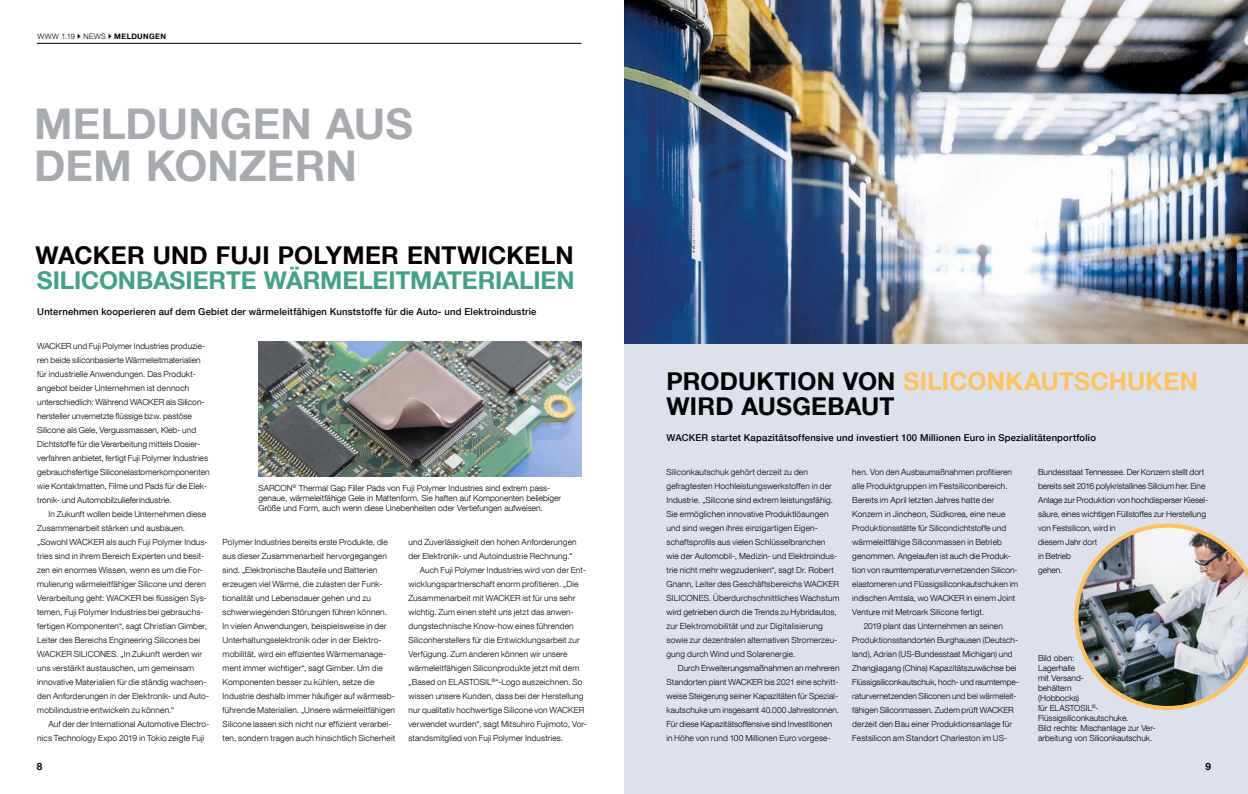
<style>
.page{position:relative;width:1248px;height:794px;background:#fff}
.page>*{position:absolute;margin:0;border:0;box-sizing:border-box;transform-origin:0 0}
.t1{font:700 42.3px/42.3px "Helvetica Neue LT Com";letter-spacing:.005em;color:#a7abaf}
.t2{font:700 24.5px/24.5px "Helvetica Neue LT Com";letter-spacing:.01em;color:#000}
.t3{font:700 24.5px "Helvetica Neue LT Com";letter-spacing:-.005em;color:#40a287}
.t4{font:700 10px "Helvetica Neue LT Com";color:#000}
.t5{font:500 9.5px "Helvetica Neue LT Com";letter-spacing:.02em;color:#000}
.t6{font:300 8.4px/14px "Helvetica Neue LT Com";letter-spacing:.01em;color:#000}
.t7{font:300 8.4px "Helvetica Neue LT Com";letter-spacing:-.01em;color:#000}
.t8{font:300 7.5px "Helvetica Neue LT Com";letter-spacing:.05em;color:#000}
.s1{font-weight:700}
.s2{color:#ffc258}
</style>
<div class="page">
<div style="left:624px;top:78px;width:623px;height:716px;background:#dce1ec"></div>
<img style="left:624px;top:0;width:623px;height:343px">
<img style="left:258px;top:342px;width:323px;height:134px">
<img style="left:1074px;top:523px;width:173px;height:187px">
<hr style="left:37px;top:43px;width:544px;height:1px;background:#000">
<p class="t8" style="left:38px;top:32px;width:130px">WWW 1.19 NEWS <span class="s1">MELDUNGEN</span></p>
<h1 class="t1" style="left:34px;top:101px;width:380px">MELDUNGEN AUS<br>DEM KONZERN</h1>
<h2 class="t2" style="left:36px;top:242px;width:539px">WACKER UND FUJI POLYMER ENTWICKELN</h2>
<h2 class="t3" style="left:37px;top:264px;width:539px">SILICONBASIERTE WÄRMELEITMATERIALIEN</h2>
<p class="t5" style="left:37px;top:306px;width:500px">Unternehmen kooperieren auf dem Gebiet der wärmeleitfähigen Kunststoffe für die Auto- und Elektroindustrie</p>
<p class="t6" style="left:37px;top:339px;width:174px">WACKER und Fuji Polymer Industries produzie&shy;ren beide siliconbasierte Wärmeleitmaterialien für industrielle Anwendungen. Das Produkt&shy;angebot beider Unternehmen ist dennoch unterschiedlich: Während WACKER als Silicon&shy;hersteller unvernetzte flüssige bzw. pastöse Silicone als Gele, Vergussmassen, Kleb- und Dichtstoffe für die Verarbeitung mittels Dosier&shy;verfahren anbietet, fertigt Fuji Polymer Industries gebrauchsfertige Siliconelastomerkomponenten wie Kontaktmatten, Filme und Pads für die Elek&shy;tronik- und Automobilzulieferindustrie.</p>
<p class="t6" style="left:37px;top:507px;width:173px;text-indent:11px">In Zukunft wollen beide Unternehmen diese Zusammenarbeit stärken und ausbauen. „Sowohl WACKER als auch Fuji Polymer Indus&shy;tries sind in ihrem Bereich Experten und besit&shy;zen ein enormes Wissen, wenn es um die For&shy;mulierung wärmeleitfähiger Silicone und deren Verarbeitung geht: WACKER bei flüssigen Sys&shy;temen, Fuji Polymer Industries bei gebrauchs&shy;fertigen Komponenten“, sagt Christian Gimber, Leiter des Bereichs Engineering Silicones bei WACKER SILICONES. „In Zukunft werden wir uns verstärkt austauschen, um gemeinsam innovative Materialien für die ständig wachsen&shy;den Anforderungen in der Elektronik- und Auto&shy;mobilindustrie entwickeln zu können.“</p>
<p class="t6" style="left:37px;top:717px;width:174px;text-indent:11px">Auf der der International Automotive Electro&shy;nics Technology Expo 2019 in Tokio zeigte Fuji</p>
<p class="t6" style="left:258px;top:483px;width:304px;line-height:10px">SARCON<sup>®</sup> Thermal Gap Filler Pads von Fuji Polymer Industries sind extrem pass&shy;genaue, wärmeleitfähige Gele in Mattenform. Sie haften auf Komponenten beliebiger<br>Größe und Form, auch wenn diese Unebenheiten oder Vertiefungen aufweisen.</p>
<p class="t6" style="left:223px;top:535px;width:174px">Polymer Industries bereits erste Produkte, die aus dieser Zusammenarbeit hervorgegangen sind. „Elektronische Bauteile und Batterien erzeugen viel Wärme, die zulasten der Funk&shy;tionalität und Lebensdauer gehen und zu schwerwiegenden Störungen führen können.<br>In vielen Anwendungen, beispielsweise in der Unterhaltungselektronik oder in der Elektro&shy;mobilität, wird ein effizientes Wärmemanage&shy;ment immer wichtiger“, sagt Gimber. Um die Komponenten besser zu kühlen, setze die Industrie deshalb immer häufiger auf wärmeab&shy;führende Materialien. „Unsere wärmeleitfähigen Silicone lassen sich nicht nur effizient verarbei&shy;ten, sondern tragen auch hinsichtlich Sicherheit</p>
<p class="t6" style="left:408px;top:535px;width:170px">und Zuverlässigkeit den hohen Anforderungen</p>
<p class="t6" style="left:408px;top:549px;width:165px">der Elektronik- und Autoindustrie Rechnung.“</p>
<p class="t6" style="left:420px;top:563px;width:168px">Auch Fuji Polymer Industries wird von der Ent-</p>
<p class="t6" style="left:408px;top:577px;width:171px">wicklungspartnerschaft enorm profitieren. „Die</p>
<p class="t6" style="left:408px;top:591px;width:168px">Zusammenarbeit mit WACKER ist für uns sehr</p>
<p class="t6" style="left:408px;top:605px;width:167px">wichtig. Zum einen steht uns jetzt das anwen-</p>
<p class="t6" style="left:408px;top:619px;width:167px">dungstechnische Know-how eines führenden</p>
<p class="t6" style="left:408px;top:633px;width:173px">Siliconherstellers für die Entwicklungsarbeit zur</p>
<p class="t6" style="left:408px;top:647px;width:161px">Verfügung. Zum anderen können wir unsere</p>
<p class="t6" style="left:408px;top:661px;width:172px">wärmeleitfähigen Siliconprodukte jetzt mit dem</p>
<p class="t6" style="left:408px;top:675px;width:176px">„Based on ELASTOSIL<sup>®</sup>“-Logo auszeichnen. So</p>
<p class="t6" style="left:408px;top:689px;width:176px">wissen unsere Kunden, dass bei der Herstellung</p>
<p class="t6" style="left:408px;top:703px;width:177px">nur qualitativ hochwertige Silicone von WACKER</p>
<p class="t6" style="left:408px;top:717px;width:180px">verwendet wurden“, sagt Mitsuhiro Fujimoto, Vor-</p>
<p class="t6" style="left:408px;top:731px;width:156px">standsmitglied von Fuji Polymer Industries.</p>
<p class="t4" style="left:37px;top:760px;width:7px">8</p>
<h2 class="t2" style="left:666px;top:368px;width:533px">PRODUKTION VON <span class="s2">SILICONKAUTSCHUKEN<br></span>WIRD AUSGEBAUT</h2>
<p class="t5" style="left:666px;top:432px;width:431px">WACKER startet Kapazitätsoffensive und investiert 100 Millionen Euro in Spezialitätenportfolio</p>
<p class="t6" style="left:666px;top:465px;width:174px">Siliconkautschuk gehört derzeit zu den gefragtesten Hochleistungswerkstoffen in der Industrie. „Silicone sind extrem leistungsfähig.<br>Sie ermöglichen innovative Produktlösungen und sind wegen ihres einzigartigen Eigen&shy;schaftsprofils aus vielen Schlüsselbranchen wie der Automobil-, Medizin- und Elektroindus&shy;trie nicht mehr wegzudenken“, sagt Dr. Robert Gnann, Leiter des Geschäftsbereichs WACKER SILICONES. Überdurchschnittliches Wachstum wird getrieben durch die Trends zu Hybridautos, zur Elektromobilität und zur Digitalisierung sowie zur dezentralen alternativen Stromerzeu&shy;gung durch Wind und Solarenergie.</p>
<p class="t6" style="left:666px;top:661px;width:174px;text-indent:11px">Durch Erweiterungsmaßnahmen an mehreren Standorten plant WACKER bis 2021 eine schritt&shy;weise Steigerung seiner Kapazitäten für Spezial&shy;kautschuke um insgesamt 40.000 Jahrestonnen.<br>Für diese Kapazitätsoffensive sind Investitionen in Höhe von rund 100 Millionen Euro vorgese-</p>
<p class="t6" style="left:852px;top:465px;width:161px">hen. Von den Ausbaumaßnahmen profitieren</p>
<p class="t6" style="left:852px;top:479px;width:157px">alle Produktgruppen im Festsiliconbereich.</p>
<p class="t6" style="left:852px;top:493px;width:143px">Bereits im April letzten Jahres hatte der</p>
<p class="t6" style="left:852px;top:507px;width:154px">Konzern in Jincheon, Südkorea, eine neue</p>
<p class="t6" style="left:852px;top:521px;width:155px">Produktionsstätte für Silicondichtstoffe und</p>
<p class="t6" style="left:852px;top:535px;width:151px">wärmeleitfähige Siliconmassen in Betrieb</p>
<p class="t6" style="left:852px;top:549px;width:160px">genommen. Angelaufen ist auch die Produk-</p>
<p class="t6" style="left:852px;top:563px;width:166px">tion von raumtemperaturvernetzenden Silicon-</p>
<p class="t6" style="left:852px;top:577px;width:167px">elastomeren und Flüssigsiliconkautschuken im</p>
<p class="t6" style="left:852px;top:591px;width:164px">indischen Amtala, wo WACKER in einem Joint</p>
<p class="t6" style="left:852px;top:605px;width:133px">Venture mit Metroark Silicone fertigt.</p>
<p class="t6" style="left:863px;top:619px;width:141px">2019 plant das Unternehmen an seinen</p>
<p class="t6" style="left:852px;top:633px;width:167px">Produktionsstandorten Burghausen (Deutsch-</p>
<p class="t6" style="left:852px;top:647px;width:162px">land), Adrian (US-Bundesstaat Michigan) und</p>
<p class="t6" style="left:852px;top:661px;width:166px">Zhangjiagang (China) Kapazitätszuwächse bei</p>
<p class="t7" style="left:852px;top:677px;width:168px">Flüssigsiliconkautschuk, hoch- und raumtempe-</p>
<p class="t6" style="left:852px;top:689px;width:166px">raturvernetzenden Siliconen und bei wärmeleit-</p>
<p class="t6" style="left:852px;top:703px;width:163px">fähigen Siliconmassen. Zudem prüft WACKER</p>
<p class="t6" style="left:852px;top:717px;width:161px">derzeit den Bau einer Produktionsanlage für</p>
<p class="t6" style="left:852px;top:731px;width:156px">Festsilicon am Standort Charleston im US-</p>
<p class="t6" style="left:1037px;top:465px;width:171px">Bundesstaat Tennessee. Der Konzern stellt dort bereits seit 2016 polykristallines Silicium her. Eine Anlage zur Produktion von hochdisperser Kiesel&shy;säure, eines wichtigen Füllstoffes zur Herstellung von Festsilicon, wird in<br>diesem Jahr dort<br>in Betrieb<br>gehen.</p>
<p class="t6" style="left:1037px;top:653px;width:118px;line-height:10px">Bild oben:<br>Lagerhalle<br>mit Versand-<br>behältern<br>(Hobbocks)<br>für ELASTOSIL<sup>®</sup>-<br>Flüssigsiliconkautschuke.<br>Bild rechts: Mischanlage zur Ver&shy;arbeitung von Siliconkautschuk.</p>
<p class="t4" style="left:1205px;top:760px;width:7px">9</p>
</div>
